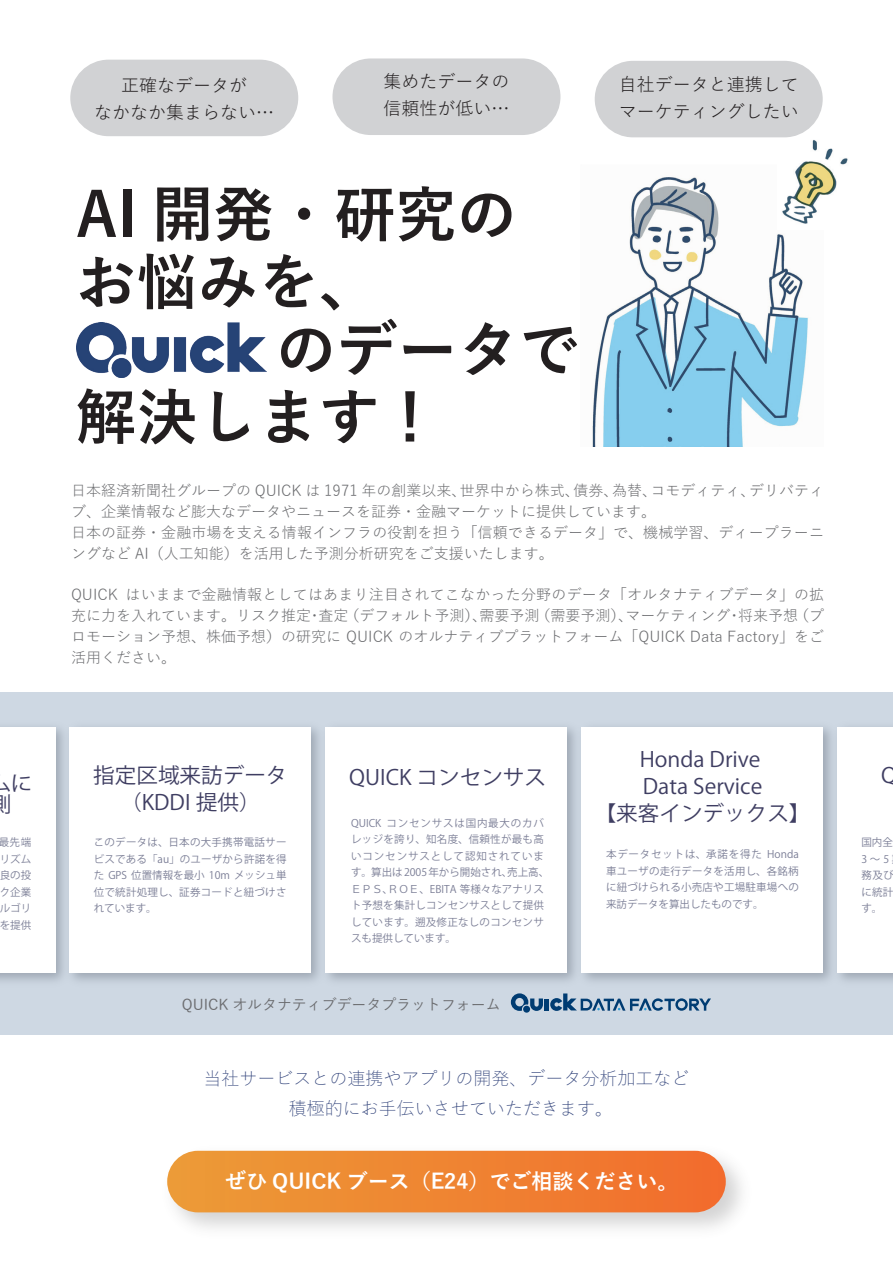
<style>
.page{position:relative;width:893px;height:1263px;background:#fff}
.page>*{position:absolute;margin:0;border:0;box-sizing:border-box;transform-origin:0 0}
.t1{font:700 60.75px/67.5px "Yu Gothic";color:#231f20}
.t2{font:21px/27px "Koz Go Pr 6 N";color:#3f3e62;text-align:center}
.t3{font:700 21px "Yu Gothic";color:#fff}
.t4{font:18px/27px "Yu Gothic";color:#231f20}
.t5{font:300 18px/30px "Yu Gothic";color:#2f4179;text-align:center}
.t6{font:15px/20.7px "Yu Gothic";color:#6c6d70}
.t7{font:500 14.85px "Yu Gothic";color:#6c6d70}
.t8{font:10.5px/16.5px "Koz Go Pr 6 N";letter-spacing:.02em;color:#7b7e96;text-align:justify}
</style>
<div class="page">
<img style="left:592px;top:177px;width:216px;height:270px">
<img style="left:777px;top:137px;width:71px;height:92px">
<div style="left:0;top:693px;width:893px;height:342px;background:#ced8e3"></div>
<img style="left:0;top:727px;width:893px;height:254px">
<div style="left:70px;top:727px;width:241px;height:245px;background:#fff"></div>
<div style="left:326px;top:727px;width:241px;height:245px;background:#fff"></div>
<div style="left:582px;top:727px;width:241px;height:245px;background:#fff"></div>
<div style="left:837px;top:727px;width:56px;height:245px;background:#fff"></div>
<div style="left:0;top:727px;width:56px;height:245px;background:#fff"></div>
<hr style="left:545px;top:998px;width:4px;height:12px;background:#003c72">
<svg style="left:511px;top:993px;width:32px;height:18px"></svg>
<svg style="left:550px;top:993px;width:161px;height:18px"></svg>
<div style="left:70px;top:60px;width:228px;height:76px;background:#d1d2d4;border-radius:38px"></div>
<div style="left:332px;top:58px;width:228px;height:77px;background:#d1d2d4;border-radius:38px"></div>
<div style="left:595px;top:61px;width:228px;height:76px;background:#d1d2d4;border-radius:38px"></div>
<img style="left:76px;top:323px;width:190px;height:55px">
<div style="left:167px;top:1151px;width:559px;height:61px;background:linear-gradient(to right,#ec9c37,#f26c2d);border-radius:31px"></div>
<h2 class="t2" style="left:-11px;top:770px;width:45px">ムに</h2>
<p class="t8" style="left:-2px;top:834px;width:35px">最先端リズム良の投ク企業ルゴリを提供</p>
<p class="t4" style="left:94px;top:70px;width:181px;text-align:center">正確なデータが<br>なかなか集まらない…</p>
<p class="t4" style="left:383px;top:66px;width:127px">集めたデータの信頼性が低い…</p>
<p class="t4" style="left:619px;top:68px;width:182px">自社データと連携してマーケティングしたい</p>
<h1 class="t1" style="left:76px;top:182px;width:505px">AI 開発・研究のお悩みを、<br>　　　 のデータで解決します！</h1>
<p class="t6" style="left:71px;top:478px;width:754px">日本経済新聞社グループの QUICK は 1971 年の創業以来、世界中から株式、債券、為替、コモディティ、デリバティブ、企業情報など膨大なデータやニュースを証券・金融マーケットに提供しています。<br>日本の証券・金融市場を支える情報インフラの役割を担う「信頼できるデータ」で、機械学習、ディープラーニングなど AI（人工知能）を活用した予測分析研究をご支援いたします。</p>
<p class="t6" style="left:71px;top:582px;width:755px;text-align:justify">QUICK はいままで金融情報としてはあまり注目されてこなかった分野のデータ「オルタナティブデータ」の拡充に力を入れています。リスク推定・査定（デフォルト予測）、需要予測（需要予測）、マーケティング・将来予想（プロモーション予想、株価予想）の研究に QUICK のオルナティブプラットフォーム「QUICK Data Factory」をご活用ください。</p>
<h2 class="t2" style="left:93px;top:762px;width:196px">指定区域来訪データ（KDDI 提供）</h2>
<p class="t8" style="left:94px;top:834px;width:194px">このデータは、日本の大手携帯電話サービスである「au」のユーザから許諾を得た GPS 位置情報を最小 10m メッシュ単位で統計処理し、証券コードと紐づけされています。</p>
<h2 class="t2" style="left:349px;top:764px;width:198px">QUICK コンセンサス</h2>
<p class="t8" style="left:351px;top:815px;width:200px;text-align:left">QUICK コンセンサスは国内最大のカバレッジを誇り、知名度、信頼性が最も高いコンセンサスとして認知されています。算出は 2005 年から開始され、売上高、<br>ＥＰＳ、ＲＯＥ、EBITA 等様々なアナリスト予想を集計しコンセンサスとして提供しています。遡及修正なしのコンセンサスも提供しています。</p>
<p class="t7" style="left:182px;top:990px;width:320px">QUICK オルタナティブデータプラットフォーム</p>
<h2 class="t2" style="left:595px;top:746px;width:217px">Honda Drive<br>Data Service<br>【来客インデックス】</h2>
<p class="t8" style="left:606px;top:846px;width:194px">本データセットは、承諾を得た Honda車ユーザの走行データを活用し、各銘柄に紐づけられる小売店や工場駐車場への来訪データを算出したものです。</p>
<p class="t5" style="left:203px;top:1061px;width:487px">当社サービスとの連携やアプリの開発、データ分析加工など積極的にお手伝いさせていただきます。</p>
<h2 class="t3" style="left:225px;top:1169px;width:455px">ぜひ QUICK ブース（E24）でご相談ください。</h2>
<h2 class="t2" style="left:881px;top:762px;width:17px">Q</h2>
<p class="t8" style="left:861px;top:834px;width:34px;text-align:left">国内全<br>3～5務及びに統計す。</p>
</div>
